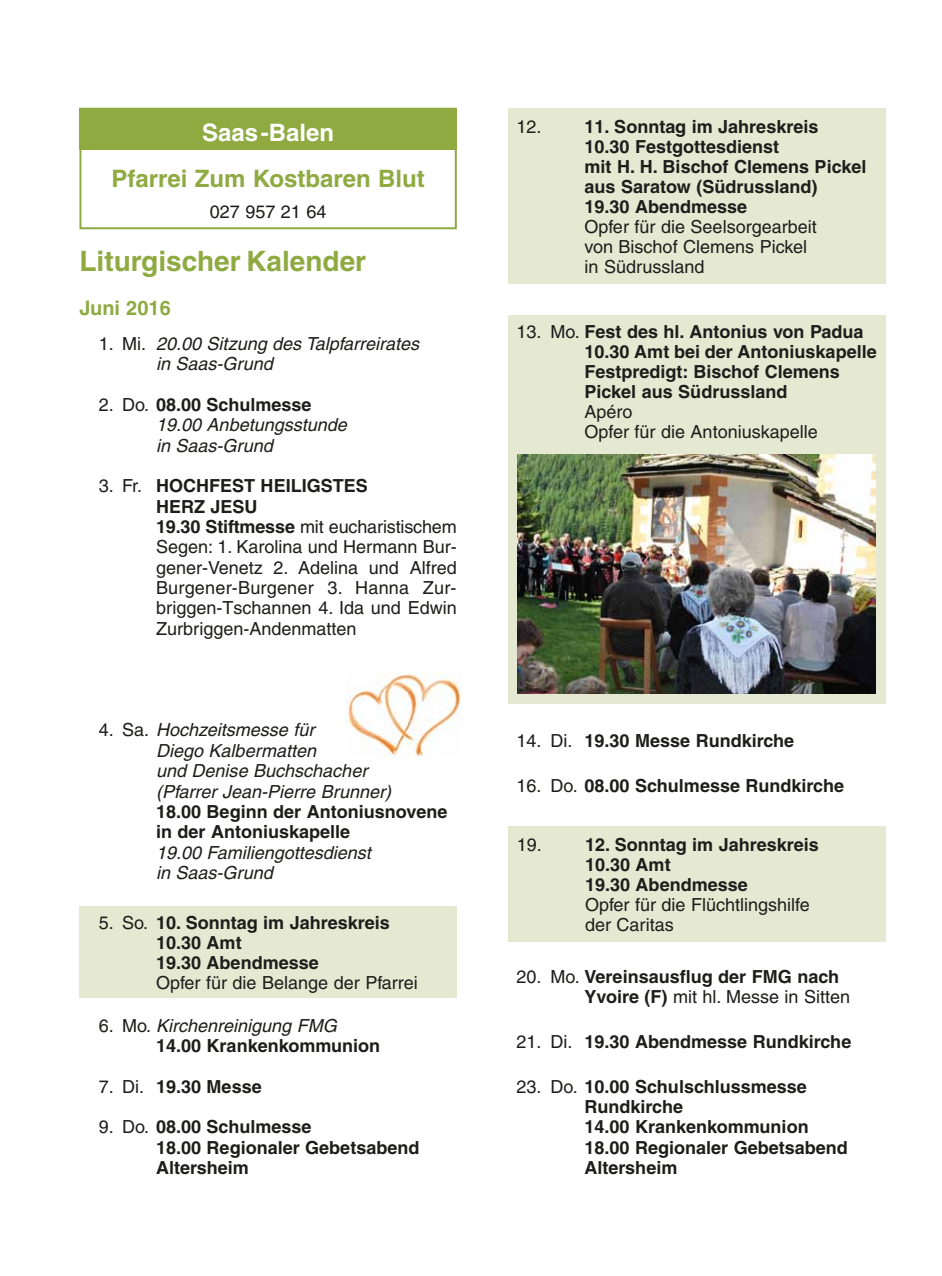
<style>
.page{position:relative;width:942px;height:1276px;background:#fff}
.page>*{position:absolute;margin:0;border:0;box-sizing:border-box;transform-origin:0 0}
.t1{font:700 28px "Helvetica";color:#8eaa41}
.t2{font:700 24px "Helvetica";color:#8eaa41}
.t3{font:700 24px "Helvetica";color:#fff}
.t4{font:700 20px "Helvetica";color:#8eaa41}
.t5{font:700 18px/20px "Helvetica";color:#1d1d1b}
.t6{font:18px/20.4px "Helvetica";color:#1d1d1b}
.t7{font:italic 18px/20.4px "Helvetica";color:#1d1d1b}
.s1{font-style:normal}
.s2{font-weight:700;font-style:normal}
.s3{font-weight:700}
.s4{font-weight:400}
.s5{font-weight:400;font-style:italic}
</style>
<div class="page">
<div style="left:79px;top:906px;width:377px;height:91px;background:#e5e9d2"></div>
<div style="left:507px;top:315px;width:377px;height:389px;background:#e5e9d2"></div>
<div style="left:507px;top:108px;width:377px;height:175px;background:#e5e9d2"></div>
<div style="left:508px;top:826px;width:377px;height:116px;background:#e5e9d2"></div>
<div style="left:79px;top:108px;width:377px;height:121px;border:2px solid #8eaa41"></div>
<div style="left:79px;top:108px;width:377px;height:42px;background:#8eaa41"></div>
<img style="left:517px;top:454px;width:357px;height:239px">
<img style="left:346px;top:672px;width:115px;height:85px">
<h2 class="t3" style="left:202px;top:118px;width:133px">Saas-Balen</h2>
<h2 class="t2" style="left:111px;top:164px;width:315px">Pfarrei Zum Kostbaren Blut</h2>
<p class="t6" style="left:210px;top:202px;width:118px">027 957 21 64</p>
<h1 class="t1" style="left:79px;top:244px;width:288px">Liturgischer Kalender</h1>
<p class="t4" style="left:79px;top:296px;width:93px">Juni 2016</p>
<p class="t7" style="left:156px;top:333px;width:264px;text-indent:-57px"><span class="s1">1. Mi.</span> 20.00 Sitzung des Talpfarreirates in Saas-Grund</p>
<p class="t7" style="left:156px;top:394px;width:192px;text-indent:-57px"><span class="s1">2. Do.</span> <span class="s2">08.00 Schulmesse<br></span>19.00 Anbetungsstunde in Saas-Grund</p>
<p class="t6" style="left:156px;top:476px;width:302px;text-indent:-57px">3. Fr. <span class="s3">HOCHFEST HEILIGSTES<br>HERZ JESU<br>19.30 Stiftmesse</span> mit eucharistischem<br>Segen: 1. Karolina und Hermann Bur&shy;gener-Venetz 2. Adelina und Alfred<br>Burgener-Burgener 3. Hanna Zur&shy;briggen-Tschannen 4. Ida und Edwin<br>Zurbriggen-Andenmatten</p>
<p class="t7" style="left:156px;top:720px;width:236px;text-indent:-57px"><span class="s1">4. Sa.</span> Hochzeitsmesse für<br>Diego Kalbermatten<br>und Denise Buchschacher (Pfarrer Jean-Pierre Brunner)</p>
<p class="t5" style="left:156px;top:801px;width:293px">18.00 Beginn der Antoniusnovene in der Antoniuskapelle</p>
<p class="t7" style="left:156px;top:842px;width:216px">19.00 Familiengottesdienst in Saas-Grund</p>
<p class="t5" style="left:156px;top:912px;width:235px;text-indent:-57px"><span class="s4">5. So.</span> 10. Sonntag im Jahreskreis<br>10.30 Amt<br>19.30 Abendmesse</p>
<p class="t6" style="left:156px;top:972px;width:263px">Opfer für die Belange der Pfarrei</p>
<p class="t5" style="left:156px;top:1014px;width:225px;text-indent:-57px"><span class="s4">6. Mo.</span> <span class="s5">Kirchenreinigung FMG<br></span>14.00 Krankenkommunion</p>
<p class="t5" style="left:99px;top:1076px;width:164px"><span class="s4">7. Di.</span> 19.30 Messe</p>
<p class="t5" style="left:156px;top:1116px;width:265px;text-indent:-57px"><span class="s4">9. Do.</span> 08.00 Schulmesse<br>18.00 Regionaler Gebetsabend<br>Altersheim</p>
<p class="t5" style="left:584px;top:116px;width:283px;text-indent:-68px"><span class="s4">12.</span> 11. Sonntag im Jahreskreis<br>10.30 Festgottesdienst<br>mit H. H. Bischof Clemens Pickel aus Saratow (Südrussland)<br>19.30 Abendmesse</p>
<p class="t6" style="left:584px;top:216px;width:234px">Opfer für die Seelsorgearbeit von Bischof Clemens Pickel in Südrussland</p>
<p class="t5" style="left:584px;top:321px;width:293px;text-indent:-68px"><span class="s4">13. Mo.</span> Fest des hl. Antonius von Padua<br>10.30 Amt bei der Antoniuskapelle<br>Festpredigt: Bischof Clemens<br>Pickel aus Südrussland</p>
<p class="t6" style="left:584px;top:401px;width:235px">Apéro<br>Opfer für die Antoniuskapelle</p>
<p class="t5" style="left:516px;top:730px;width:279px"><span class="s4">14. Di.</span> 19.30 Messe Rundkirche</p>
<p class="t5" style="left:516px;top:775px;width:329px"><span class="s4">16. Do.</span> 08.00 Schulmesse Rundkirche</p>
<p class="t5" style="left:585px;top:834px;width:235px;text-indent:-68px"><span class="s4">19.</span> 12. Sonntag im Jahreskreis<br>10.30 Amt<br>19.30 Abendmesse</p>
<p class="t6" style="left:585px;top:895px;width:226px">Opfer für die Flüchtlingshilfe der Caritas</p>
<p class="t5" style="left:584px;top:966px;width:267px;text-indent:-68px"><span class="s4">20. Mo.</span> Vereinsausflug der FMG nach<br>Yvoire (F) <span class="s4">mit hl. Messe in Sitten</span></p>
<p class="t5" style="left:516px;top:1031px;width:336px"><span class="s4">21. Di.</span> 19.30 Abendmesse Rundkirche</p>
<p class="t5" style="left:584px;top:1075px;width:265px;text-indent:-68px"><span class="s4">23. Do.</span> 10.00 Schulschlussmesse<br>Rundkirche<br>14.00 Krankenkommunion<br>18.00 Regionaler Gebetsabend<br>Altersheim</p>
</div>
